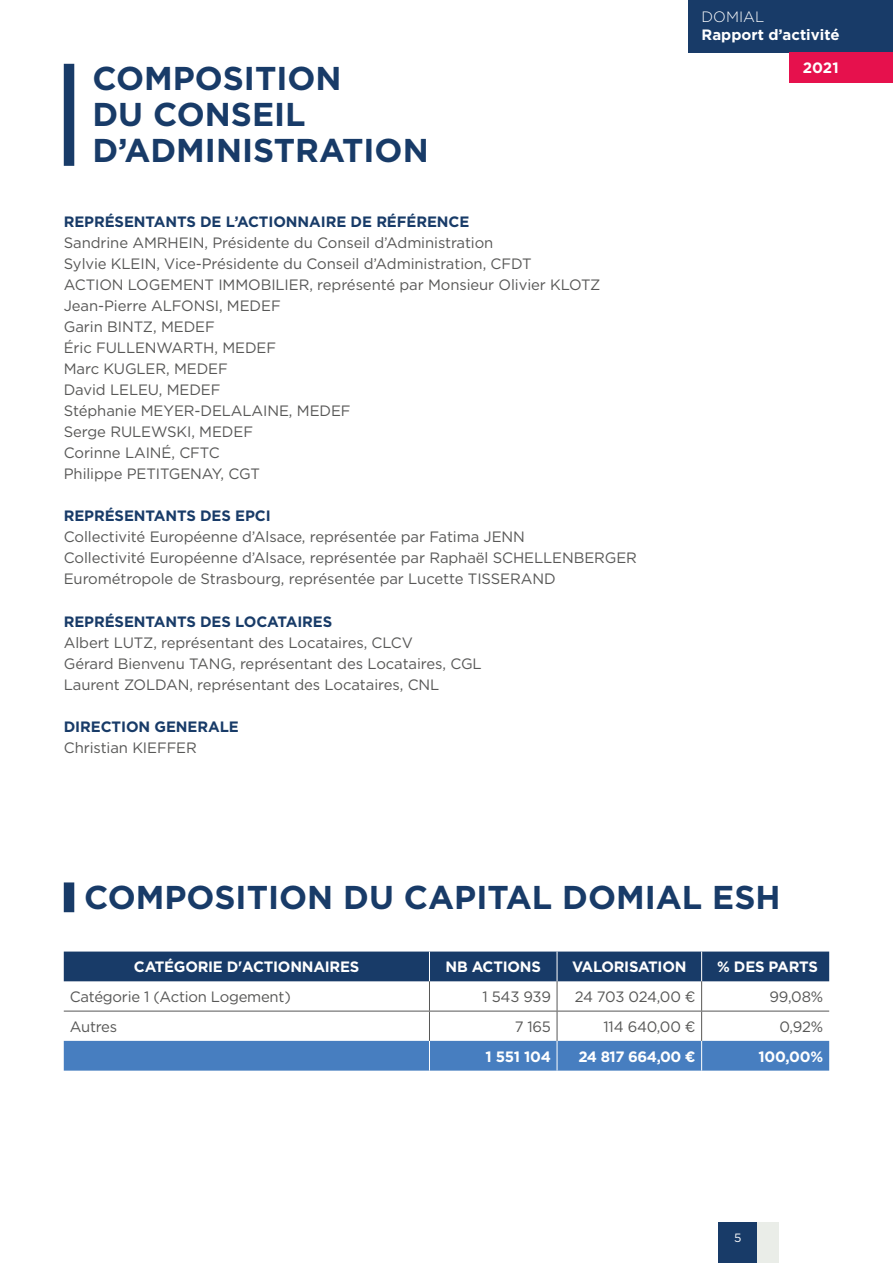
<style>
.page{position:relative;width:893px;height:1263px;background:#fff}
.page>*{position:absolute;margin:0;border:0;box-sizing:border-box;transform-origin:0 0}
.t1{font:700 33px/36px "Gotham";color:#183b68}
.t2{font:15px/21px "Gotham";letter-spacing:-.005em;color:#575756}
.t3{font:700 15px "Gotham";letter-spacing:-.005em;color:#183b68}
.t4{font:700 15px "Gotham";letter-spacing:-.015em;color:#fff}
.t5{font:15px "Gotham";letter-spacing:-.03em;color:#575756}
.t6{font:300 15px "Gotham";color:#fff}
.t7{font:12px "Gotham";color:#fff}
</style>
<div class="page">
<div style="left:64px;top:64px;width:10px;height:102px;background:#183b68"></div>
<div style="left:64px;top:951px;width:765px;height:30px;background:#183b68"></div>
<div style="left:64px;top:1041px;width:765px;height:30px;background:#477ec0"></div>
<hr style="left:429px;top:951px;width:1px;height:30px;background:#fff">
<hr style="left:557px;top:951px;width:1px;height:30px;background:#fff">
<hr style="left:701px;top:951px;width:1px;height:30px;background:#fff">
<hr style="left:429px;top:1041px;width:1px;height:30px;background:#fff">
<hr style="left:557px;top:1041px;width:1px;height:30px;background:#fff">
<hr style="left:701px;top:1041px;width:1px;height:30px;background:#fff">
<hr style="left:429px;top:981px;width:1px;height:30px;background:#575756">
<hr style="left:557px;top:981px;width:1px;height:30px;background:#575756">
<hr style="left:701px;top:981px;width:1px;height:30px;background:#575756">
<hr style="left:64px;top:1011px;width:365px;height:1px;background:#575756">
<hr style="left:429px;top:1011px;width:128px;height:1px;background:#575756">
<hr style="left:429px;top:1011px;width:1px;height:30px;background:#575756">
<hr style="left:557px;top:1011px;width:145px;height:1px;background:#575756">
<hr style="left:557px;top:1011px;width:1px;height:30px;background:#575756">
<hr style="left:702px;top:1011px;width:127px;height:1px;background:#575756">
<hr style="left:701px;top:1011px;width:1px;height:30px;background:#575756">
<div style="left:64px;top:882px;width:10px;height:30px;background:#183b68"></div>
<div style="left:688px;top:0;width:205px;height:52px;background:#183b68"></div>
<div style="left:789px;top:52px;width:104px;height:30px;background:#e6114d"></div>
<div style="left:757px;top:1222px;width:21px;height:41px;background:#eaede8"></div>
<div style="left:719px;top:1222px;width:38px;height:41px;background:#183b68"></div>
<h1 class="t1" style="left:92px;top:60px;width:338px">COMPOSITION<br>DU CONSEIL<br>D’ADMINISTRATION</h1>
<p class="t3" style="left:64px;top:212px;width:407px">REPRÉSENTANTS DE L’ACTIONNAIRE DE RÉFÉRENCE</p>
<p class="t2" style="left:64px;top:232px;width:538px">Sandrine AMRHEIN, Présidente du Conseil d’Administration<br>Sylvie KLEIN, Vice-Présidente du Conseil d’Administration, CFDT<br>ACTION LOGEMENT IMMOBILIER, représenté par Monsieur Olivier KLOTZ Jean-Pierre ALFONSI, MEDEF<br>Garin BINTZ, MEDEF<br>Éric FULLENWARTH, MEDEF<br>Marc KUGLER, MEDEF<br>David LELEU, MEDEF<br>Stéphanie MEYER-DELALAINE, MEDEF<br>Serge RULEWSKI, MEDEF<br>Corinne LAINÉ, CFTC<br>Philippe PETITGENAY, CGT</p>
<p class="t3" style="left:64px;top:506px;width:209px">REPRÉSENTANTS DES EPCI</p>
<p class="t2" style="left:64px;top:526px;width:575px">Collectivité Européenne d’Alsace, représentée par Fatima JENN<br>Collectivité Européenne d’Alsace, représentée par Raphaël SCHELLENBERGER<br>Eurométropole de Strasbourg, représentée par Lucette TISSERAND</p>
<p class="t3" style="left:64px;top:611px;width:270px">REPRÉSENTANTS DES LOCATAIRES</p>
<p class="t2" style="left:64px;top:631px;width:419px">Albert LUTZ, représentant des Locataires, CLCV<br>Gérard Bienvenu TANG, représentant des Locataires, CGL<br>Laurent ZOLDAN, représentant des Locataires, CNL</p>
<p class="t3" style="left:64px;top:717px;width:177px">DIRECTION GENERALE</p>
<p class="t2" style="left:64px;top:737px;width:135px">Christian KIEFFER</p>
<p class="t6" style="left:702px;top:7px;width:64px">DOMIAL</p>
<p class="t4" style="left:702px;top:24px;width:139px">Rapport d’activité</p>
<p class="t4" style="left:803px;top:58px;width:37px">2021</p>
<h1 class="t1" style="left:84px;top:879px;width:698px">COMPOSITION DU CAPITAL DOMIAL ESH</h1>
<p class="t4" style="left:134px;top:957px;width:227px">CATÉGORIE D'ACTIONNAIRES</p>
<p class="t4" style="left:446px;top:957px;width:97px">NB ACTIONS</p>
<p class="t4" style="left:572px;top:957px;width:116px">VALORISATION</p>
<p class="t4" style="left:717px;top:957px;width:102px">% DES PARTS</p>
<p class="t2" style="left:70px;top:986px;width:222px">Catégorie 1 (Action Logement)</p>
<p class="t2" style="left:482px;top:986px;width:70px">1 543 939</p>
<p class="t5" style="left:575px;top:987px;width:122px">24 703 024,00 €</p>
<p class="t2" style="left:770px;top:986px;width:55px">99,08%</p>
<p class="t2" style="left:70px;top:1016px;width:49px">Autres</p>
<p class="t2" style="left:515px;top:1016px;width:38px">7 165</p>
<p class="t2" style="left:604px;top:1016px;width:94px">114 640,00 €</p>
<p class="t2" style="left:779px;top:1016px;width:45px">0,92%</p>
<p class="t4" style="left:485px;top:1046px;width:67px">1 551 104</p>
<p class="t4" style="left:578px;top:1046px;width:119px">24 817 664,00 €</p>
<p class="t4" style="left:759px;top:1046px;width:66px">100,00%</p>
<p class="t7" style="left:734px;top:1230px;width:9px">5</p>
</div>
